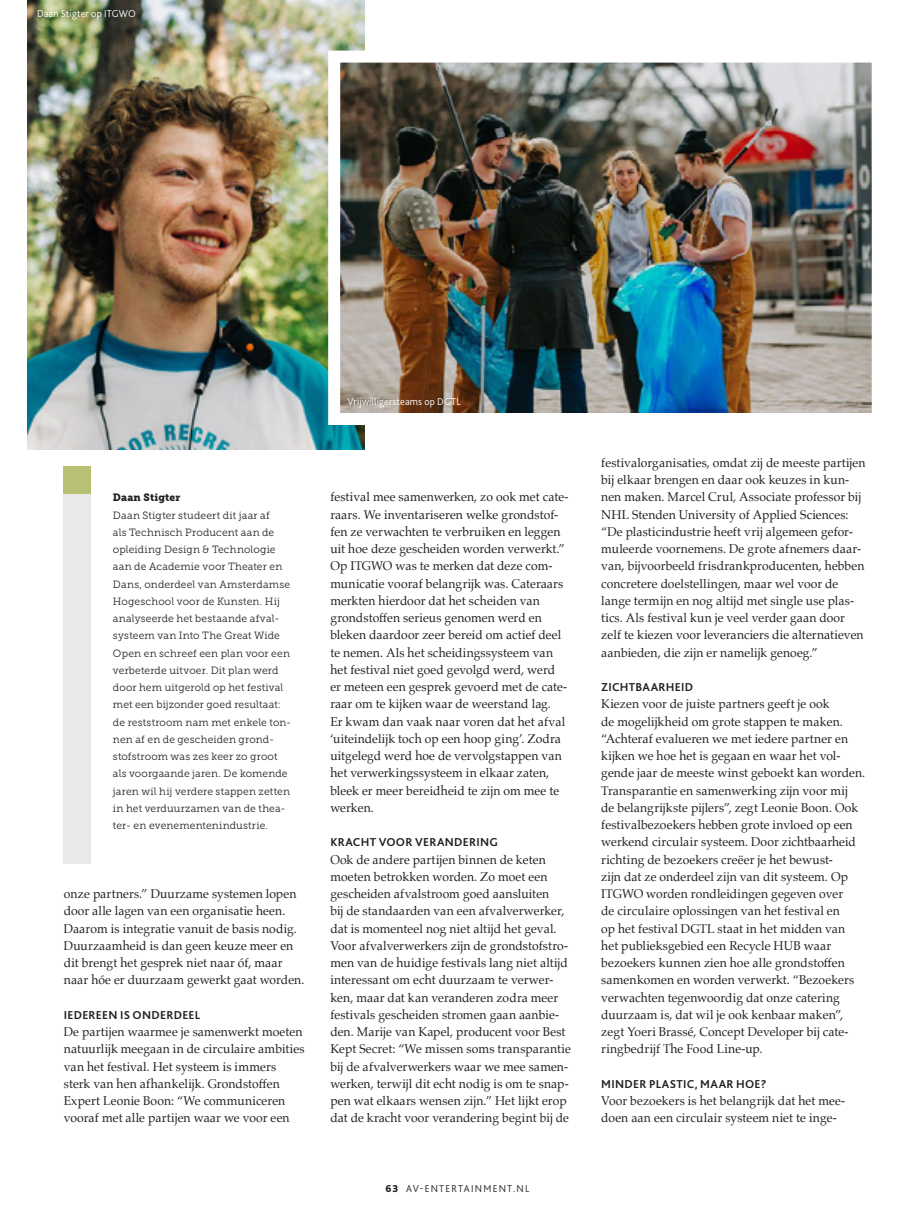
<style>
.page{position:relative;width:915px;height:1212px;background:#fff}
.page>*{position:absolute;margin:0;border:0;box-sizing:border-box;transform-origin:0 0}
.platte_tekst{font:12.75px/17.2px "Palatino";letter-spacing:.005em;color:#231f20;scale:.95 1}
.kop_alinea{font:700 12px "Bliss 2";letter-spacing:.025em;color:#231f20}
.platte_tekst_kader{font:10.5px/17.2px "Museo Slab 300";letter-spacing:.015em;color:#231f20}
.kop_alinea-2{font:300 10.5px "Bliss 2";letter-spacing:.015em;color:#fff}
.t1{font:300 10.5px "Bliss 2";letter-spacing:.125em;color:#231f20}
.platte_tekst_kader-2{font:10.5px "Museo Slab 900";letter-spacing:.015em;color:#231f20}
.s1{font-weight:800}
</style>
<div class="page">
<img style="left:28px;top:0;width:336px;height:449px">
<div style="left:64px;top:486px;width:27px;height:377px;background:#e8e9e9"></div>
<img style="left:341px;top:64px;width:529px;height:348px">
<div style="left:328px;top:51px;width:555px;height:374px;border:12px solid #fff"></div>
<div style="left:64px;top:467px;width:27px;height:27px;background:#b8c073"></div>
<p class="kop_alinea-2" style="left:37px;top:7px;width:100px">Daan Stigter op ITGWO</p>
<p class="kop_alinea-2" style="left:347px;top:395px;width:115px">Vrijwilligersteams op DGTL</p>
<p class="platte_tekst_kader-2" style="left:113px;top:491px;width:69px">Daan Stigter</p>
<p class="platte_tekst_kader" style="left:113px;top:506px;width:180px">Daan Stigter studeert dit jaar af<br>als Technisch Producent aan de opleiding Design &amp; Technologie aan de Academie voor Theater en<br>Dans, onderdeel van Amsterdamse<br>Hogeschool voor de Kunsten. Hij analyseerde het bestaande afval&shy;systeem van Into The Great Wide<br>Open en schreef een plan voor een verbeterde uitvoer. Dit plan werd door hem uitgerold op het festival met een bijzonder goed resultaat: de reststroom nam met enkele ton&shy;nen af en de gescheiden grond&shy;stofstroom was zes keer zo groot als voorgaande jaren. De komende jaren wil hij verdere stappen zetten in het verduurzamen van de thea&shy;ter- en evenementenindustrie.</p>
<p class="platte_tekst" style="left:64px;top:885px;width:255px">onze partners.” Duurzame systemen lopen door alle lagen van een organisatie heen.<br>Daarom is integratie vanuit de basis nodig.<br>Duurzaamheid is dan geen keuze meer en dit brengt het gesprek niet naar óf, maar naar hóe er duurzaam gewerkt gaat worden.</p>
<p class="kop_alinea" style="left:64px;top:1007px;width:138px">IEDEREEN IS ONDERDEEL</p>
<p class="platte_tekst" style="left:64px;top:1023px;width:255px">De partijen waarmee je samenwerkt moeten natuurlijk meegaan in de circulaire ambities van het festival. Het systeem is immers sterk van hen afhankelijk. Grondstoffen Expert Leonie Boon: “We communiceren vooraf met alle partijen waar we voor een</p>
<p class="platte_tekst" style="left:330px;top:488px;width:252px">festival mee samenwerken, zo ook met cate&shy;raars. We inventariseren welke grondstof&shy;fen ze verwachten te verbruiken en leggen uit hoe deze gescheiden worden verwerkt.” Op ITGWO was te merken dat deze com&shy;municatie vooraf belangrijk was. Cateraars merkten hierdoor dat het scheiden van grondstoffen serieus genomen werd en bleken daardoor zeer bereid om actief deel te nemen. Als het scheidingssysteem van het festival niet goed gevolgd werd, werd er meteen een gesprek gevoerd met de cate&shy;raar om te kijken waar de weerstand lag.<br>Er kwam dan vaak naar voren dat het afval ‘uiteindelijk toch op een hoop ging’. Zodra uitgelegd werd hoe de vervolgstappen van het verwerkingssysteem in elkaar zaten, bleek er meer bereidheid te zijn om mee te werken.</p>
<p class="kop_alinea" style="left:330px;top:835px;width:169px">KRACHT VOOR VERANDERING</p>
<p class="platte_tekst" style="left:330px;top:850px;width:255px">Ook de andere partijen binnen de keten moeten betrokken worden. Zo moet een gescheiden afvalstroom goed aansluiten<br>bij de standaarden van een afvalverwerker, dat is momenteel nog niet altijd het geval.<br>Voor afvalverwerkers zijn de grondstofstro&shy;men van de huidige festivals lang niet altijd interessant om echt duurzaam te verwer&shy;ken, maar dat kan veranderen zodra meer festivals gescheiden stromen gaan aanbie&shy;den. Marije van Kapel, producent voor Best Kept Secret: “We missen soms transparantie bij de afvalverwerkers waar we mee samen&shy;werken, terwijl dit echt nodig is om te snap&shy;pen wat elkaars wensen zijn.” Het lijkt erop dat de kracht voor verandering begint bij de</p>
<p class="t1" style="left:385px;top:1182px;width:146px"><span class="s1">63</span> AV-ENTERTAINMENT.NL</p>
<p class="platte_tekst" style="left:601px;top:454px;width:280px">festivalorganisaties, omdat zij de meeste partijen bij elkaar brengen en daar ook keuzes in kun&shy;nen maken. Marcel Crul, Associate professor bij NHL Stenden University of Applied Sciences: “De plasticindustrie heeft vrij algemeen gefor&shy;muleerde voornemens. De grote afnemers daar&shy;van, bijvoorbeeld frisdrankproducenten, hebben concretere doelstellingen, maar wel voor de lange termijn en nog altijd met single use plas&shy;tics. Als festival kun je veel verder gaan door zelf te kiezen voor leveranciers die alternatieven aanbieden, die zijn er namelijk genoeg.”</p>
<p class="kop_alinea" style="left:601px;top:680px;width:93px">ZICHTBAARHEID</p>
<p class="platte_tekst" style="left:601px;top:695px;width:279px">Kiezen voor de juiste partners geeft je ook<br>de mogelijkheid om grote stappen te maken. “Achteraf evalueren we met iedere partner en kijken we hoe het is gegaan en waar het vol&shy;gende jaar de meeste winst geboekt kan worden.<br>Transparantie en samenwerking zijn voor mij<br>de belangrijkste pijlers”, zegt Leonie Boon. Ook festivalbezoekers hebben grote invloed op een werkend circulair systeem. Door zichtbaarheid richting de bezoekers creëer je het bewust-<br>zijn dat ze onderdeel zijn van dit systeem. Op ITGWO worden rondleidingen gegeven over<br>de circulaire oplossingen van het festival en<br>op het festival DGTL staat in het midden van het publieksgebied een Recycle HUB waar bezoekers kunnen zien hoe alle grondstoffen samenkomen en worden verwerkt. “Bezoekers verwachten tegenwoordig dat onze catering duurzaam is, dat wil je ook kenbaar maken”, zegt Yoeri Brassé, Concept Developer bij cate&shy;ringbedrijf The Food Line-up.</p>
<p class="kop_alinea" style="left:601px;top:1076px;width:167px">MINDER PLASTIC, MAAR HOE?</p>
<p class="platte_tekst" style="left:601px;top:1092px;width:258px">Voor bezoekers is het belangrijk dat het mee&shy;doen aan een circulair systeem niet te inge-</p>
</div>
